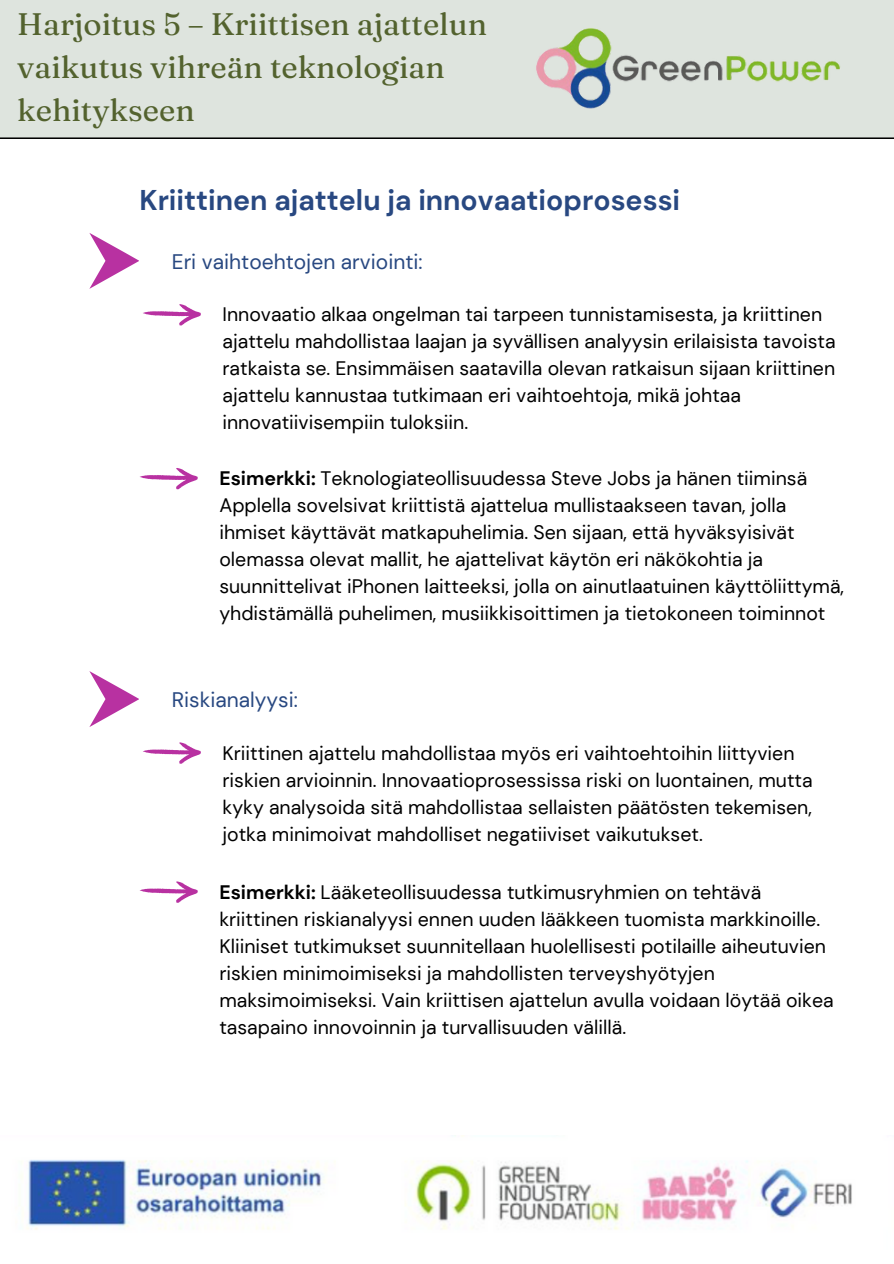
<style>
.page{position:relative;width:894px;height:1264px;background:#fff}
.page>*{position:absolute;margin:0;border:0;box-sizing:border-box;transform-origin:0 0}
.t1{font:31.05px/42.8px "Fraunces 9 pt";color:#53622e}
.t2{font:700 28.5px "DM Sans";color:#284881}
.t3{font:21px "DM Sans";color:#284881}
.t4{font:19.5px/27px "DM Sans";color:#000}
.s1{font-weight:700}
</style>
<div class="page">
<div style="left:0;top:0;width:893px;height:138px;background:#dee4de"></div>
<img style="left:513px;top:19px;width:351px;height:98px">
<img style="left:21px;top:1135px;width:831px;height:95px">
<svg style="left:89px;top:233px;width:50px;height:56px"></svg>
<svg style="left:143px;top:304px;width:58px;height:21px"></svg>
<svg style="left:139px;top:468px;width:59px;height:21px"></svg>
<svg style="left:89px;top:671px;width:50px;height:56px"></svg>
<svg style="left:143px;top:742px;width:58px;height:21px"></svg>
<svg style="left:139px;top:881px;width:59px;height:21px"></svg>
<h2 class="t1" style="left:17px;top:3px;width:471px">Harjoitus 5 – Kriittisen ajattelun vaikutus vihreän teknologian kehitykseen</h2>
<p class="t2" style="left:139px;top:181px;width:542px">Kriittinen ajattelu ja innovaatioprosessi</p>
<p class="t3" style="left:172px;top:248px;width:252px">Eri vaihtoehtojen arviointi:</p>
<h1 class="t4" style="left:222px;top:301px;width:614px">Innovaatio alkaa ongelman tai tarpeen tunnistamisesta, ja kriittinen ajattelu mahdollistaa laajan ja syvällisen analyysin erilaisista tavoista ratkaista se. Ensimmäisen saatavilla olevan ratkaisun sijaan kriittinen ajattelu kannustaa tutkimaan eri vaihtoehtoja, mikä johtaa innovatiivisempiin tuloksiin.</h1>
<p class="t4" style="left:219px;top:465px;width:626px"><span class="s1">Esimerkki:</span> Teknologiateollisuudessa Steve Jobs ja hänen tiiminsä Applella sovelsivat kriittistä ajattelua mullistaakseen tavan, jolla ihmiset käyttävät matkapuhelimia. Sen sijaan, että hyväksyisivät olemassa olevat mallit, he ajattelivat käytön eri näkökohtia ja suunnittelivat iPhonen laitteeksi, jolla on ainutlaatuinen käyttöliittymä, yhdistämällä puhelimen, musiikkisoittimen ja tietokoneen toiminnot</p>
<p class="t3" style="left:172px;top:686px;width:127px">Riskianalyysi:</p>
<p class="t4" style="left:222px;top:739px;width:591px">Kriittinen ajattelu mahdollistaa myös eri vaihtoehtoihin liittyvien riskien arvioinnin. Innovaatioprosessissa riski on luontainen, mutta kyky analysoida sitä mahdollistaa sellaisten päätösten tekemisen, jotka minimoivat mahdolliset negatiiviset vaikutukset.</p>
<p class="t4" style="left:219px;top:878px;width:615px"><span class="s1">Esimerkki:</span> Lääketeollisuudessa tutkimusryhmien on tehtävä kriittinen riskianalyysi ennen uuden lääkkeen tuomista markkinoille.<br>Kliiniset tutkimukset suunnitellaan huolellisesti potilaille aiheutuvien riskien minimoimiseksi ja mahdollisten terveyshyötyjen maksimoimiseksi. Vain kriittisen ajattelun avulla voidaan löytää oikea tasapaino innovoinnin ja turvallisuuden välillä.</p>
</div>
